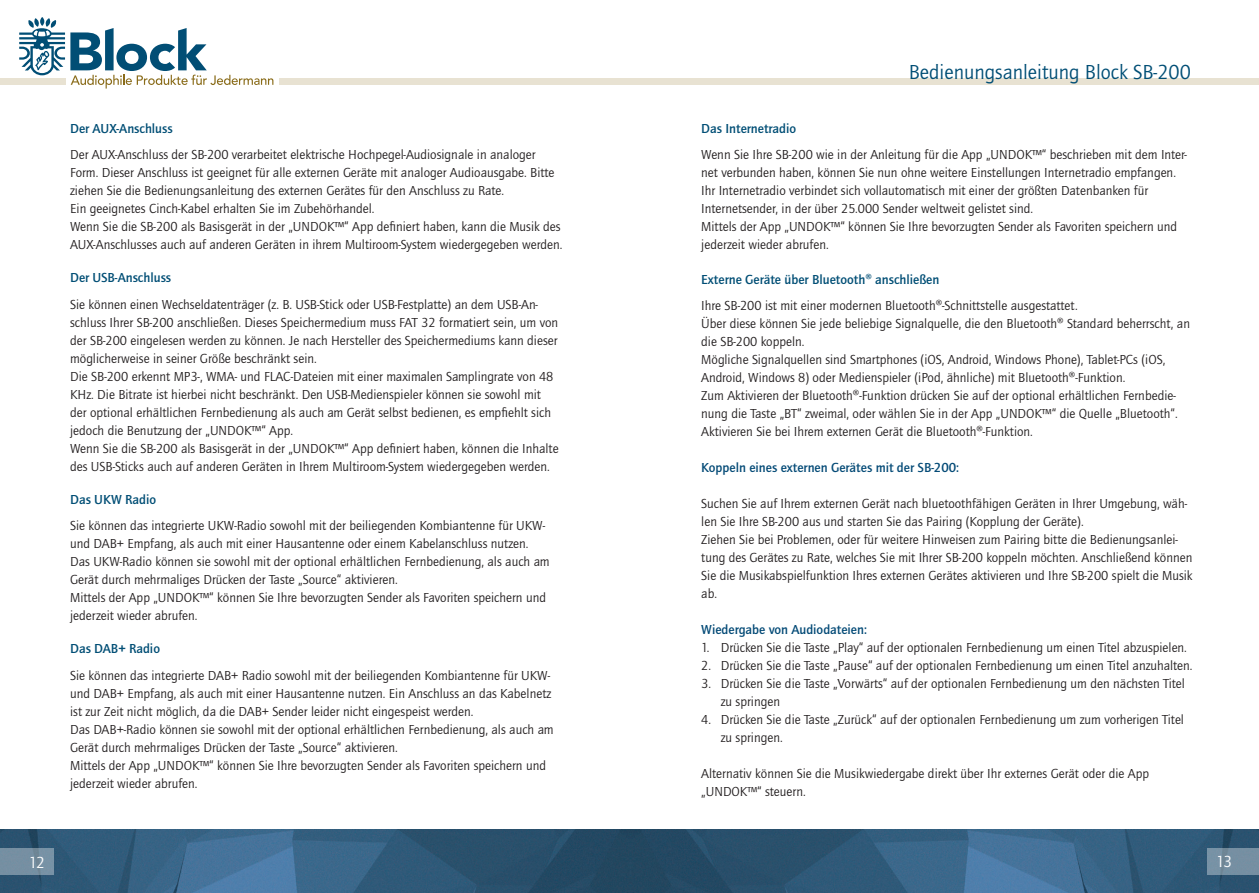
<style>
.page{position:relative;width:1259px;height:893px;background:#fff}
.page>*{position:absolute;margin:0;border:0;box-sizing:border-box;transform-origin:0 0}
.t1{font:21px "Quay Sans ITC Std";color:#014e75}
.t2{font:16.5px "Quay Sans ITC Std";color:#fff}
.t3{font:13.5px/18px "Quay Sans ITC Std";color:#231f20}
.t4{font:500 13.5px "Quay Sans ITC Std";color:#014e75}
.t5{font:500 13.5px "Quay Sans ITC Std";color:#054b77}
</style>
<div class="page">
<img style="left:0;top:829px;width:1259px;height:64px">
<svg style="left:0;top:848px;width:54px;height:27px"></svg>
<svg style="left:1206px;top:848px;width:53px;height:27px"></svg>
<svg style="left:19px;top:17px;width:254px;height:72px"></svg>
<div style="left:279px;top:78px;width:980px;height:7px;background:#e8e2d2"></div>
<div style="left:0;top:78px;width:65px;height:7px;background:#e8e2d2"></div>
<p class="t4" style="left:70px;top:121px;width:104px">Der AUX-Anschluss</p>
<p class="t3" style="left:70px;top:146px;width:494px">Der AUX-Anschluss der SB-200 verarbeitet elektrische Hochpegel-Audiosignale in analoger Form. Dieser Anschluss ist geeignet für alle externen Geräte mit analoger Audioausgabe. Bitte ziehen Sie die Bedienungsanleitung des externen Gerätes für den Anschluss zu Rate.<br>Ein geeignetes Cinch-Kabel erhalten Sie im Zubehörhandel.<br>Wenn Sie die SB-200 als Basisgerät in der „UNDOK™“ App definiert haben, kann die Musik des AUX-Anschlusses auch auf anderen Geräten in ihrem Multiroom-System wiedergegeben werden.</p>
<p class="t4" style="left:70px;top:270px;width:102px">Der USB-Anschluss</p>
<p class="t3" style="left:70px;top:295px;width:490px">Sie können einen Wechseldatenträger (z. B. USB-Stick oder USB-Festplatte) an dem USB-An&shy;schluss Ihrer SB-200 anschließen. Dieses Speichermedium muss FAT 32 formatiert sein, um von der SB-200 eingelesen werden zu können. Je nach Hersteller des Speichermediums kann dieser möglicherweise in seiner Größe beschränkt sein.<br>Die SB-200 erkennt MP3-, WMA- und FLAC-Dateien mit einer maximalen Samplingrate von 48<br>KHz. Die Bitrate ist hierbei nicht beschränkt. Den USB-Medienspieler können sie sowohl mit der optional erhältlichen Fernbedienung als auch am Gerät selbst bedienen, es empfiehlt sich jedoch die Benutzung der „UNDOK™“ App.<br>Wenn Sie die SB-200 als Basisgerät in der „UNDOK™“ App definiert haben, können die Inhalte des USB-Sticks auch auf anderen Geräten in Ihrem Multiroom-System wiedergegeben werden.</p>
<p class="t4" style="left:70px;top:492px;width:87px">Das UKW Radio</p>
<p class="t3" style="left:70px;top:517px;width:481px">Sie können das integrierte UKW-Radio sowohl mit der beiliegenden Kombiantenne für UKW&shy;und DAB+ Empfang, als auch mit einer Hausantenne oder einem Kabelanschluss nutzen.<br>Das UKW-Radio können sie sowohl mit der optional erhältlichen Fernbedienung, als auch am Gerät durch mehrmaliges Drücken der Taste „Source“ aktivieren.<br>Mittels der App „UNDOK™“ können Sie Ihre bevorzugten Sender als Favoriten speichern und jederzeit wieder abrufen.</p>
<p class="t4" style="left:70px;top:641px;width:91px">Das DAB+ Radio</p>
<p class="t3" style="left:70px;top:666px;width:485px">Sie können das integrierte DAB+ Radio sowohl mit der beiliegenden Kombiantenne für UKW&shy;und DAB+ Empfang, als auch mit einer Hausantenne nutzen. Ein Anschluss an das Kabelnetz ist zur Zeit nicht möglich, da die DAB+ Sender leider nicht eingespeist werden.<br>Das DAB+-Radio können sie sowohl mit der optional erhältlichen Fernbedienung, als auch am Gerät durch mehrmaliges Drücken der Taste „Source“ aktivieren.<br>Mittels der App „UNDOK™“ können Sie Ihre bevorzugten Sender als Favoriten speichern und jederzeit wieder abrufen.</p>
<h1 class="t1" style="left:908px;top:60px;width:284px">Bedienungsanleitung Block SB-200</h1>
<p class="t4" style="left:701px;top:120px;width:96px">Das Internetradio</p>
<p class="t3" style="left:701px;top:146px;width:487px">Wenn Sie Ihre SB-200 wie in der Anleitung für die App „UNDOK™“ beschrieben mit dem Inter&shy;net verbunden haben, können Sie nun ohne weitere Einstellungen Internetradio empfangen.<br>Ihr Internetradio verbindet sich vollautomatisch mit einer der größten Datenbanken für Internetsender, in der über 25.000 Sender weltweit gelistet sind.<br>Mittels der App „UNDOK™“ können Sie Ihre bevorzugten Sender als Favoriten speichern und jederzeit wieder abrufen.</p>
<p class="t4" style="left:701px;top:271px;width:240px">Externe Geräte über Bluetooth® anschließen</p>
<p class="t3" style="left:701px;top:296px;width:490px">Ihre SB-200 ist mit einer modernen Bluetooth®-Schnittstelle ausgestattet.<br>Über diese können Sie jede beliebige Signalquelle, die den Bluetooth® Standard beherrscht, an die SB-200 koppeln.<br>Mögliche Signalquellen sind Smartphones (iOS, Android, Windows Phone), Tablet-PCs (iOS, Android, Windows 8) oder Medienspieler (iPod, ähnliche) mit Bluetooth®-Funktion.<br>Zum Aktivieren der Bluetooth®-Funktion drücken Sie auf der optional erhältlichen Fernbedie&shy;nung die Taste „BT“ zweimal, oder wählen Sie in der App „UNDOK™“ die Quelle „Bluetooth“.<br>Aktivieren Sie bei Ihrem externen Gerät die Bluetooth®-Funktion.</p>
<p class="t5" style="left:701px;top:460px;width:259px">Koppeln eines externen Gerätes mit der SB-200:</p>
<p class="t3" style="left:701px;top:494px;width:493px">Suchen Sie auf Ihrem externen Gerät nach bluetoothfähigen Geräten in Ihrer Umgebung, wäh&shy;len Sie Ihre SB-200 aus und starten Sie das Pairing (Kopplung der Geräte).<br>Ziehen Sie bei Problemen, oder für weitere Hinweisen zum Pairing bitte die Bedienungsanlei&shy;tung des Gerätes zu Rate, welches Sie mit Ihrer SB-200 koppeln möchten. Anschließend können Sie die Musikabspielfunktion Ihres externen Gerätes aktivieren und Ihre SB-200 spielt die Musik ab.</p>
<p class="t5" style="left:701px;top:622px;width:167px">Wiedergabe von Audiodateien:</p>
<p class="t3" style="left:701px;top:638px;width:487px">1. Drücken Sie die Taste „Play“ auf der optionalen Fernbedienung um einen Titel abzuspielen.</p>
<p class="t3" style="left:701px;top:656px;width:493px">2. Drücken Sie die Taste „Pause“ auf der optionalen Fernbedienung um einen Titel anzuhalten.</p>
<p class="t3" style="left:721px;top:674px;width:466px;text-indent:-19px">3. Drücken Sie die Taste „Vorwärts“ auf der optionalen Fernbedienung um den nächsten Titel zu springen</p>
<p class="t3" style="left:721px;top:710px;width:465px;text-indent:-19px">4. Drücken Sie die Taste „Zurück“ auf der optionalen Fernbedienung um zum vorherigen Titel zu springen.</p>
<p class="t3" style="left:701px;top:764px;width:449px">Alternativ können Sie die Musikwiedergabe direkt über Ihr externes Gerät oder die App „UNDOK™“ steuern.</p>
<p class="t2" style="left:29px;top:852px;width:18px">12</p>
<p class="t2" style="left:1216px;top:852px;width:18px">13</p>
</div>
